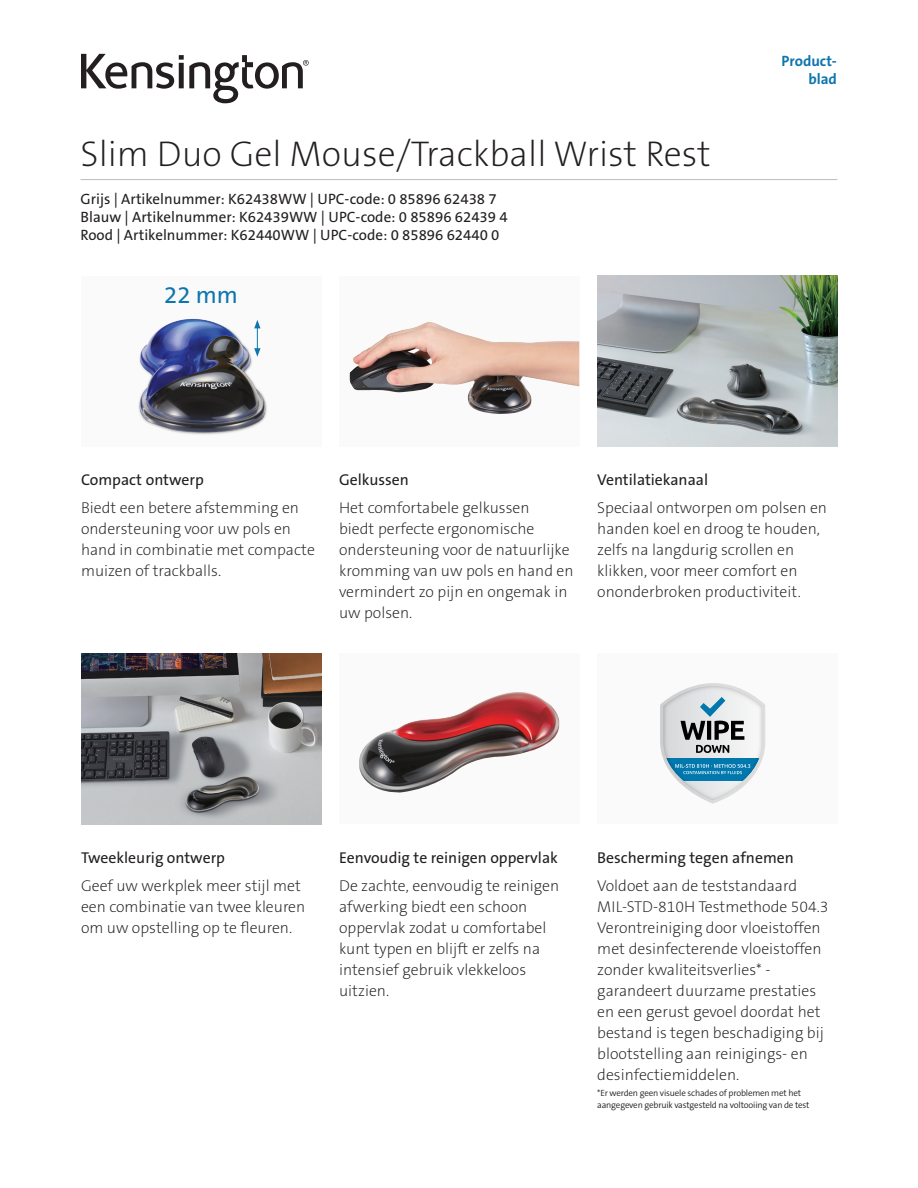
<style>
.page{position:relative;width:918px;height:1188px;background:#fff}
.page>*{position:absolute;margin:0;border:0;box-sizing:border-box;transform-origin:0 0}
.t1{font:36px "The Sans KENSINGTON2 XL";color:#231f20}
.t2{font:24px "The Sans KENSINGTON5 Rg";color:#0e76ae}
.Body{font:15.75px/21px "The Sans KENSINGTON2 XL";color:#231f20}
.t3{font:15.75px "The Sans KENSINGTON5 Rg";color:#231f20}
.t4{font:15px/18px "The Sans KENSINGTON5 Rg";color:#231f20}
.Filetype_Header_Blue{font:15px "The Sans KENSINGTON7 Bd";color:#0e76ae}
.Legal{font:9px/12px "The Sans KENSINGTON4 SL";letter-spacing:-.02em;color:#231f20}
</style>
<div class="page">
<svg style="left:81px;top:54px;width:228px;height:49px"></svg>
<img style="left:81px;top:654px;width:240px;height:170px">
<div style="left:339px;top:654px;width:240px;height:170px;background:#fafafa"></div>
<img style="left:359px;top:692px;width:201px;height:101px">
<div style="left:597px;top:654px;width:240px;height:170px;background:#fafafa"></div>
<svg style="left:660px;top:683px;width:105px;height:121px"></svg>
<hr style="left:81px;top:179px;width:756px;height:1px;background:#bcbdc0">
<div style="left:339px;top:276px;width:240px;height:170px;background:#fafafa"></div>
<img style="left:350px;top:322px;width:229px;height:92px">
<img style="left:597px;top:276px;width:240px;height:170px">
<div style="left:81px;top:276px;width:240px;height:170px;background:#fafafa"></div>
<img style="left:138px;top:319px;width:129px;height:116px">
<h1 class="t1" style="left:81px;top:134px;width:632px">Slim Duo Gel Mouse/Trackball Wrist Rest</h1>
<p class="t4" style="left:81px;top:190px;width:429px">Grijs | Artikelnummer: K62438WW | UPC-code: 0 85896 62438 7<br>Blauw | Artikelnummer: K62439WW | UPC-code: 0 85896 62439 4<br>Rood | Artikelnummer: K62440WW | UPC-code: 0 85896 62440 0</p>
<h2 class="t2" style="left:164px;top:282px;width:75px">22 mm</h2>
<p class="Filetype_Header_Blue" style="left:782px;top:53px;width:57px">Product-</p>
<p class="Filetype_Header_Blue" style="left:808px;top:71px;width:30px">blad</p>
<h3 class="t3" style="left:81px;top:471px;width:124px">Compact ontwerp</h3>
<p class="Body" style="left:81px;top:498px;width:235px">Biedt een betere afstemming en ondersteuning voor uw pols en hand in combinatie met compacte muizen of trackballs.</p>
<h3 class="t3" style="left:339px;top:471px;width:71px">Gelkussen</h3>
<p class="Body" style="left:339px;top:498px;width:236px">Het comfortabele gelkussen<br>biedt perfecte ergonomische ondersteuning voor de natuurlijke kromming van uw pols en hand en vermindert zo pijn en ongemak in uw polsen.</p>
<h3 class="t3" style="left:597px;top:471px;width:112px">Ventilatiekanaal</h3>
<p class="Body" style="left:597px;top:498px;width:231px">Speciaal ontworpen om polsen en handen koel en droog te houden, zelfs na langdurig scrollen en klikken, voor meer comfort en ononderbroken productiviteit.</p>
<h3 class="t3" style="left:81px;top:849px;width:146px">Tweekleurig ontwerp</h3>
<p class="Body" style="left:81px;top:875px;width:226px">Geef uw werkplek meer stijl met een combinatie van twee kleuren om uw opstelling op te fleuren.</p>
<h3 class="t3" style="left:339px;top:849px;width:220px">Eenvoudig te reinigen oppervlak</h3>
<p class="Body" style="left:339px;top:875px;width:222px">De zachte, eenvoudig te reinigen afwerking biedt een schoon oppervlak zodat u comfortabel kunt typen en blijft er zelfs na intensief gebruik vlekkeloos uitzien.</p>
<h3 class="t3" style="left:597px;top:849px;width:198px">Bescherming tegen afnemen</h3>
<p class="Body" style="left:597px;top:875px;width:233px">Voldoet aan de teststandaard<br>MIL-STD-810H Testmethode 504.3<br>Verontreiniging door vloeistoffen met desinfecterende vloeistoffen zonder kwaliteitsverlies* - garandeert duurzame prestaties en een gerust gevoel doordat het bestand is tegen beschadiging bij blootstelling aan reinigings- en desinfectiemiddelen.</p>
<p class="Legal" style="left:597px;top:1087px;width:214px">*Er werden geen visuele schades of problemen met het aangegeven gebruik vastgesteld na voltooiing van de test</p>
</div>
